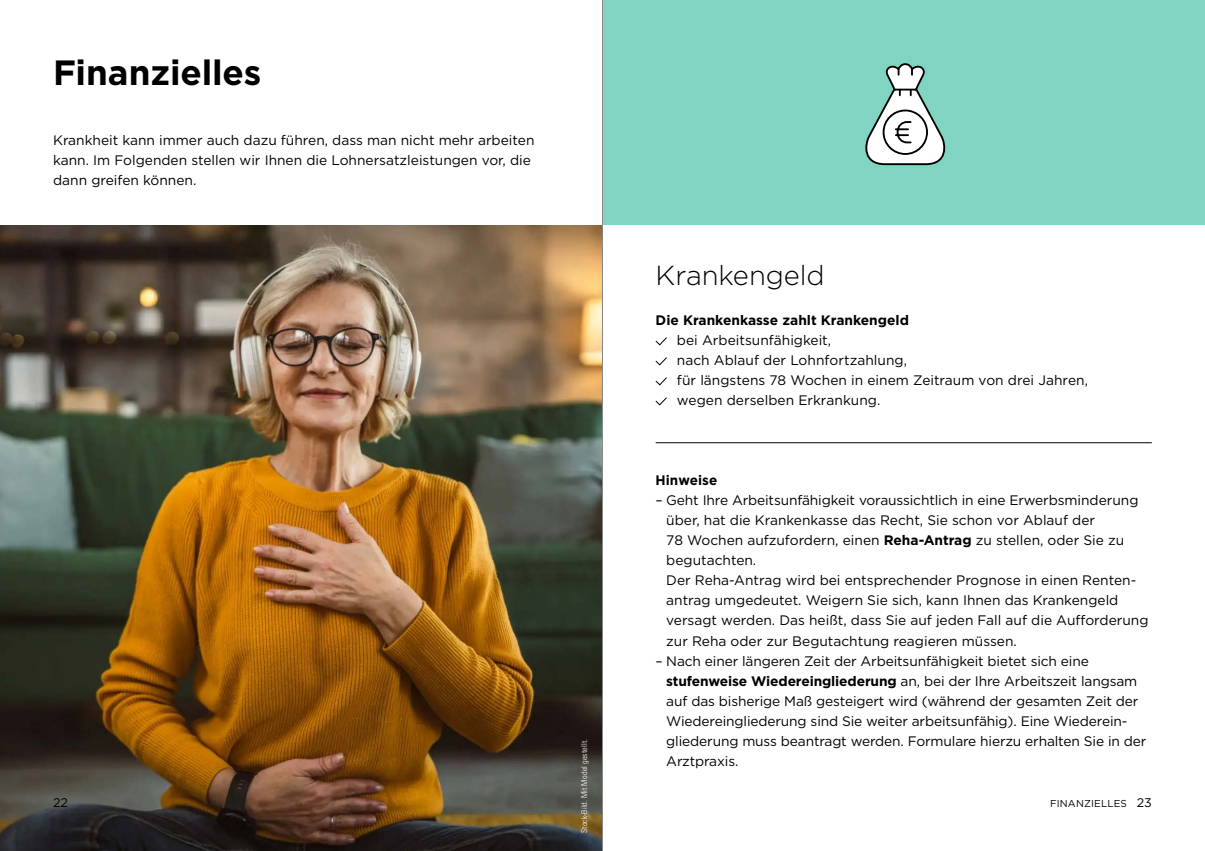
<style>
.page{position:relative;width:1205px;height:851px;background:#fff}
.page>*{position:absolute;margin:0;border:0;box-sizing:border-box;transform-origin:0 0}
.t1{font:700 35px "Gotham";letter-spacing:-.005em;color:#000}
.t2{font:300 27.5px "Gotham";letter-spacing:-.005em;color:#000}
.t3{font:13.75px/20px "Gotham";color:#000}
.t4{font:700 13.75px "Gotham";color:#000}
.t5{font:12.5px "Gotham";color:#000}
.t6{font:10px "Gotham";letter-spacing:.015em;color:#000}
.t7{font:300 condensed 8.12px "Univers LT Std";letter-spacing:.025em;color:#fff}
.s1{font-weight:700}
.s2{font-size:12.5px}
</style>
<div class="page">
<img style="left:0;top:225px;width:602px;height:625px">
<svg style="left:655px;top:337px;width:12px;height:8px"></svg>
<svg style="left:655px;top:357px;width:12px;height:8px"></svg>
<svg style="left:655px;top:377px;width:12px;height:8px"></svg>
<svg style="left:655px;top:397px;width:12px;height:8px"></svg>
<hr style="left:656px;top:442px;width:495px;height:1px;background:#000">
<div style="left:602px;top:0;width:603px;height:225px;background:#80d4c1"></div>
<svg style="left:865px;top:63px;width:81px;height:103px"></svg>
<hr style="left:602px;top:0;width:1px;height:850px;background:#868786">
<h1 class="t1" style="left:53px;top:49px;width:210px">Finanzielles</h1>
<p class="t3" style="left:53px;top:130px;width:483px">Krankheit kann immer auch dazu führen, dass man nicht mehr arbeiten kann. Im Folgenden stellen wir Ihnen die Lohnersatzleistungen vor, die dann greifen können.</p>
<h2 class="t2" style="left:656px;top:258px;width:170px">Krankengeld</h2>
<p class="t4" style="left:656px;top:311px;width:255px">Die Krankenkasse zahlt Krankengeld</p>
<p class="t3" style="left:677px;top:330px;width:413px">bei Arbeitsunfähigkeit,<br>nach Ablauf der Lohnfortzahlung,<br>für längstens 78 Wochen in einem Zeitraum von drei Jahren, wegen derselben Erkrankung.</p>
<p class="t4" style="left:656px;top:471px;width:63px">Hinweise</p>
<p class="t3" style="left:666px;top:490px;width:484px;text-indent:-11px">– Geht Ihre Arbeitsunfähigkeit voraussichtlich in eine Erwerbs minderung über, hat die Krankenkasse das Recht, Sie schon vor Ablauf der<br>78 Wochen aufzufordern, einen <span class="s1">Reha-Antrag</span> zu stellen, oder Sie zu begutachten.<br>Der Reha-Antrag wird bei entsprechender Prognose in einen Renten&shy;antrag umgedeutet. Weigern Sie sich, kann Ihnen das Krankengeld versagt werden. Das heißt, dass Sie auf jeden Fall auf die Aufforderung zur Reha oder zur Begutachtung reagieren müssen.</p>
<p class="t3" style="left:666px;top:650px;width:481px;text-indent:-11px">– Nach einer längeren Zeit der Arbeitsunfähigkeit bietet sich eine <span class="s1">stufenweise Wiedereingliederung</span> an, bei der Ihre Arbeitszeit langsam auf das bisherige Maß gesteigert wird (während der gesamten Zeit der Wiedereingliederung sind Sie weiter arbeitsunfähig). Eine Wiederein&shy;gliederung muss beantragt werden. Formulare hierzu erhalten Sie in der Arztpraxis.</p>
<p class="t7" style="left:579px;top:833px;width:96px;rotate:-90deg">Stock-Bild. Mit Model gestellt.</p>
<p class="t5" style="left:53px;top:794px;width:16px">22</p>
<p class="t6" style="left:1050px;top:797px;width:103px">FINANZIELLES <span class="s2">23</span></p>
</div>
